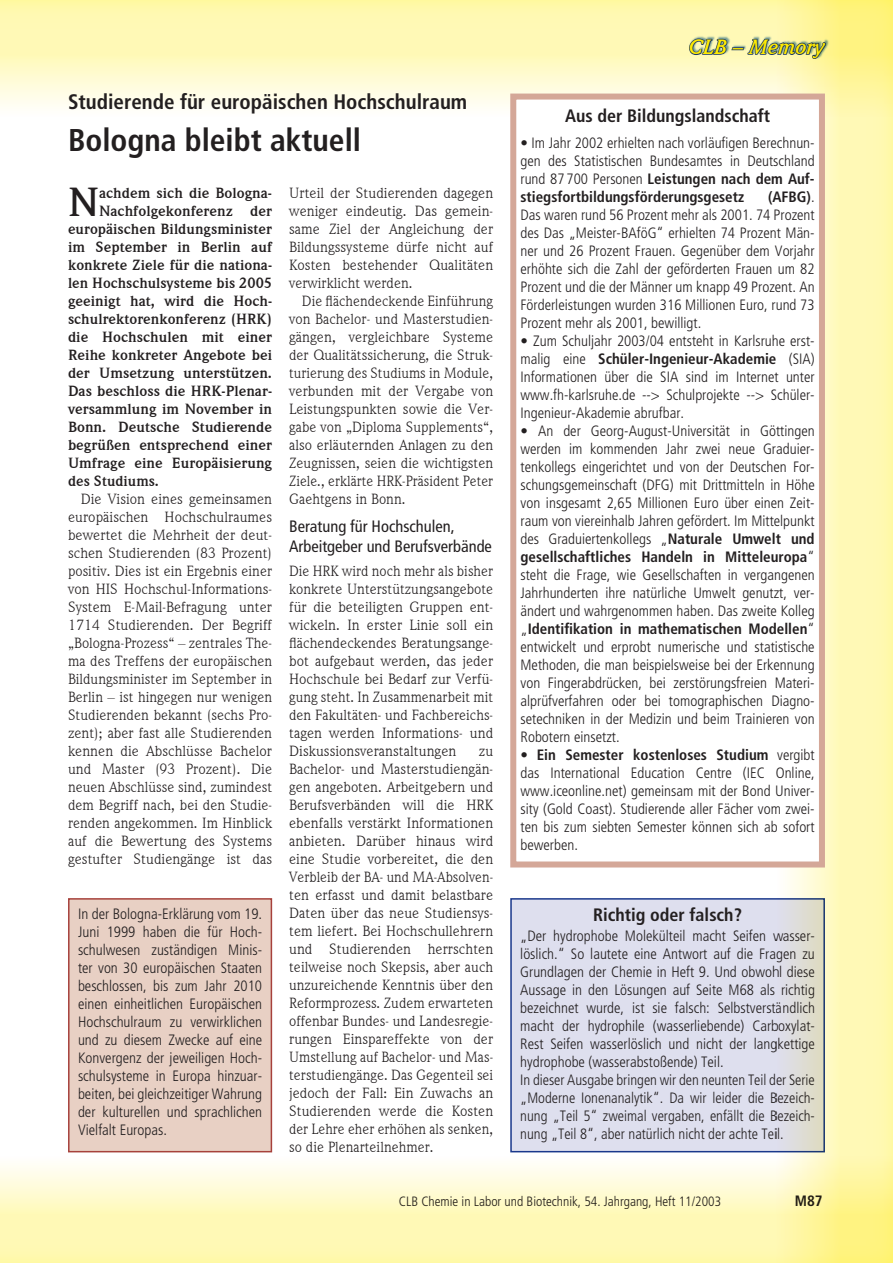
<style>
.page{position:relative;width:893px;height:1263px;background:#fff}
.page>*{position:absolute;margin:0;border:0;box-sizing:border-box;transform-origin:0 0}
.t1{font:700 41.25px "Weidemann IT Cby BT";color:#231f20}
.t2{font:700 condensed 31.5px "Frutiger";color:#231f20}
.t3{font:700 condensed 21px "Frutiger";color:#231f20}
.t4{font:italic 700 21px "Weidemann IT Cby BT";color:#fff101}
.t5{font:700 condensed 18px "Frutiger";color:#231f20}
.t6{font:condensed 16.5px/19.8px "Frutiger";color:#231f20}
.t7{font:300 condensed 15px/18px "Frutiger";color:#231f20;text-align:justify}
.t8{font:15px/18px "Weidemann IT Cby BT";color:#231f20;text-align:justify}
.t9{font:700 15px "Weidemann IT Cby BT";color:#231f20}
.t10{font:700 condensed 15px "Frutiger";color:#231f20}
.t11{font:300 condensed 13.5px "Frutiger";color:#231f20}
.s1{font-weight:700}
</style>
<div class="page">
<svg style="left:0;top:1165px;width:776px;height:98px;background:#fffac5"></svg>
<div style="left:511px;top:899px;width:313px;height:253px;background:#dedfee"></div>
<div style="left:510px;top:898px;width:315px;height:254px;border:2px solid #1a388c"></div>
<svg style="left:776px;top:117px;width:117px;height:1146px;background:#f8f3b7"></svg>
<svg style="left:0;top:0;width:893px;height:117px;background:#fcf7be"></svg>
<div style="left:513px;top:97px;width:309px;height:767px;background:#fff"></div>
<div style="left:510px;top:94px;width:315px;height:773px;border:6px solid #d4a798"></div>
<div style="left:69px;top:899px;width:202px;height:253px;background:#e8d0c4"></div>
<div style="left:68px;top:898px;width:204px;height:254px;border:2px solid #a6413b"></div>
<h3 class="t3" style="left:68px;top:90px;width:401px">Studierende für europäischen Hochschulraum</h3>
<h2 class="t2" style="left:68px;top:122px;width:295px">Bologna bleibt aktuell</h2>
<h1 class="t1" style="left:68px;top:176px;width:32px">N</h1>
<p class="t9" style="left:99px;top:184px;width:175px">achdem sich die Bologna-</p>
<p class="t9" style="left:99px;top:202px;width:175px">Nachfolgekonferenz der</p>
<p class="t9" style="left:68px;top:220px;width:206px">europäischen Bildungsminister</p>
<p class="t9" style="left:68px;top:238px;width:206px">im September in Berlin auf</p>
<p class="t9" style="left:68px;top:256px;width:206px">konkrete Ziele für die nationa-</p>
<p class="t9" style="left:68px;top:274px;width:206px">len Hochschulsysteme bis 2005</p>
<p class="t9" style="left:68px;top:292px;width:206px">geeinigt hat, wird die Hoch-</p>
<p class="t9" style="left:68px;top:310px;width:206px">schulrektorenkonferenz (HRK)</p>
<p class="t9" style="left:68px;top:328px;width:206px">die Hochschulen mit einer</p>
<p class="t9" style="left:68px;top:346px;width:206px">Reihe konkreter Angebote bei</p>
<p class="t9" style="left:68px;top:364px;width:206px">der Umsetzung unterstützen.</p>
<p class="t9" style="left:68px;top:382px;width:206px">Das beschloss die HRK-Plenar-</p>
<p class="t9" style="left:68px;top:400px;width:206px">versammlung im November in</p>
<p class="t9" style="left:68px;top:418px;width:206px">Bonn. Deutsche Studierende</p>
<p class="t9" style="left:68px;top:436px;width:206px">begrüßen entsprechend einer</p>
<p class="t9" style="left:68px;top:454px;width:206px">Umfrage eine Europäisierung</p>
<p class="t9" style="left:68px;top:472px;width:93px">des Studiums.</p>
<p class="t8" style="left:68px;top:490px;width:206px;text-indent:13px">Die Vision eines gemeinsamen europäischen Hochschulraumes bewertet die Mehrheit der deut&shy;schen Studierenden (83 Prozent) positiv. Dies ist ein Ergebnis einer von HIS Hochschul-Informations-System E-Mail-Befragung unter 1714 Studierenden. Der Begriff „Bologna-Prozess“ – zentrales The&shy;ma des Treffens der europäischen Bildungsminister im September in Berlin – ist hingegen nur wenigen Studierenden bekannt (sechs Pro&shy;zent); aber fast alle Studierenden kennen die Abschlüsse Bachelor und Master (93 Prozent). Die neuen Abschlüsse sind, zumindest dem Begriff nach, bei den Studie&shy;renden angekommen. Im Hinblick auf die Bewertung des Systems gestufter Studiengänge ist das</p>
<p class="t7" style="left:78px;top:905px;width:186px">In der Bologna-Erklärung vom 19.<br>Juni 1999 haben die für Hoch&shy;schulwesen zuständigen Minis&shy;ter von 30 europäischen Staaten beschlossen, bis zum Jahr 2010 einen einheitlichen Europäischen Hochschulraum zu verwirklichen und zu diesem Zwecke auf eine Konvergenz der jeweiligen Hoch&shy;schulsysteme in Europa hinzuar&shy;beiten, bei gleichzeitiger Wahrung der kulturellen und sprachlichen Vielfalt Europas.</p>
<p class="t8" style="left:289px;top:184px;width:206px">Urteil der Studierenden dagegen weniger eindeutig. Das gemein&shy;same Ziel der Angleichung der Bildungssysteme dürfe nicht auf Kosten bestehender Qualitäten verwirklicht werden.</p>
<p class="t8" style="left:289px;top:292px;width:206px;text-indent:13px">Die flächendeckende Einführung von Bachelor- und Masterstudien&shy;gängen, vergleichbare Systeme der Qualitätssicherung, die Struk&shy;turierung des Studiums in Module, verbunden mit der Vergabe von Leistungspunkten sowie die Ver&shy;gabe von „Diploma Supplements“, also erläuternden Anlagen zu den Zeugnissen, seien die wichtigsten Ziele., erklärte HRK-Präsident Peter Gaehtgens in Bonn.</p>
<p class="t6" style="left:289px;top:517px;width:204px">Beratung für Hochschulen,<br>Arbeitgeber und Berufsverbände</p>
<p class="t8" style="left:289px;top:562px;width:206px">Die HRK wird noch mehr als bisher konkrete Unterstützungsangebote für die beteiligten Gruppen ent&shy;wickeln. In erster Linie soll ein flächendeckendes Beratungsange&shy;bot aufgebaut werden, das jeder Hochschule bei Bedarf zur Verfü&shy;gung steht. In Zusammenarbeit mit den Fakultäten- und Fachbereichs&shy;tagen werden Informations- und Diskussionsveranstaltungen</p>
<p class="t8" style="left:289px;top:742px;width:206px;text-indent:190px">zu Bachelor- und Masterstudiengän&shy;gen angeboten. Arbeitgebern und Berufsverbänden will die HRK ebenfalls verstärkt Informationen anbieten. Darüber hinaus wird eine Studie vorbereitet, die den Verbleib der BA- und MA-Absolven&shy;ten erfasst und damit belastbare Daten über das neue Studiensys&shy;tem liefert. Bei Hochschullehrern und Studierenden herrschten teilweise noch Skepsis, aber auch unzureichende Kenntnis über den Reformprozess. Zudem erwarteten offenbar Bundes- und Landesregie&shy;rungen Einspareffekte von der Umstellung auf Bachelor- und Mas&shy;terstudiengänge. Das Gegenteil sei jedoch der Fall: Ein Zuwachs an Studierenden werde die Kosten der Lehre eher erhöhen als senken, so die Plenarteilnehmer.</p>
<h3 class="t4" style="left:689px;top:34px;width:137px">CLB – Memory</h3>
<p class="t5" style="left:565px;top:105px;width:207px">Aus der Bildungslandschaft</p>
<p class="t7" style="left:520px;top:134px;width:296px">• Im Jahr 2002 erhielten nach vorläufigen Berechnun&shy;gen des Statistischen Bundesamtes in Deutschland rund 87 700 Personen <span class="s1">Leistungen nach dem Auf&shy;stiegsfortbildungsförderungsgesetz</span></p>
<p class="t7" style="left:520px;top:188px;width:296px;text-indent:247px"><span class="s1">(AFBG)</span>.<br>Das waren rund 56 Prozent mehr als 2001. 74 Prozent des Das „Meister-BAföG“ erhielten 74 Prozent Män&shy;ner und 26 Prozent Frauen. Gegenüber dem Vorjahr erhöhte sich die Zahl der geförderten Frauen um 82<br>Prozent und die der Männer um knapp 49 Prozent. An Förderleistungen wurden 316 Millionen Euro, rund 73<br>Prozent mehr als 2001, bewilligt.</p>
<p class="t7" style="left:520px;top:332px;width:296px">• Zum Schuljahr 2003/04 entsteht in Karlsruhe erst&shy;malig eine <span class="s1">Schüler-Ingenieur-Akademie</span> (SIA)<br>Informationen über die SIA sind im Internet unter www.fh-karlsruhe.de --&gt; Schulprojekte --&gt; Schüler-Ingenieur-Akademie abrufbar.</p>
<p class="t7" style="left:520px;top:422px;width:296px">• An der Georg-August-Universität in Göttingen werden im kommenden Jahr zwei neue Graduier&shy;tenkollegs eingerichtet und von der Deutschen For&shy;schungsgemeinschaft (DFG) mit Drittmitteln in Höhe von insgesamt 2,65 Millionen Euro über einen Zeit&shy;raum von viereinhalb Jahren gefördert. Im Mittelpunkt des Graduiertenkollegs „<span class="s1">Naturale Umwelt und gesellschaftliches Handeln in Mitteleuropa</span>“ steht die Frage, wie Gesellschaften in vergangenen Jahrhunderten ihre natürliche Umwelt genutzt, ver&shy;ändert und wahrgenommen haben. Das zweite Kolleg „<span class="s1">Identifikation in mathematischen Modellen</span>“ entwickelt und erprobt numerische und statistische Methoden, die man beispielsweise bei der Erkennung von Fingerabdrücken, bei zerstörungsfreien Materi&shy;alprüfverfahren oder bei tomographischen Diagno&shy;setechniken in der Medizin und beim Trainieren von Robotern einsetzt.</p>
<p class="t7" style="left:520px;top:746px;width:296px">• <span class="s1">Ein Semester kostenloses Studium</span> vergibt das International Education Centre (IEC Online, www.iceonline.net) gemeinsam mit der Bond Univer&shy;sity (Gold Coast). Studierende aller Fächer vom zwei&shy;ten bis zum siebten Semester können sich ab sofort bewerben.</p>
<p class="t5" style="left:593px;top:904px;width:150px">Richtig oder falsch?</p>
<p class="t7" style="left:520px;top:927px;width:296px;text-align:left">„Der hydrophobe Molekülteil macht Seifen wasser&shy;löslich.“ So lautete eine Antwort auf die Fragen zu Grundlagen der Chemie in Heft 9. Und obwohl diese Aussage in den Lösungen auf Seite M68 als richtig bezeichnet wurde, ist sie falsch: Selbstverständlich macht der hydrophile (wasserliebende) Carboxylat-Rest Seifen wasserlöslich und nicht der langkettige hydrophobe (wasserabstoßende) Teil.<br>In dieser Ausgabe bringen wir den neunten Teil der Serie „Moderne Ionenanalytik“. Da wir leider die Bezeich&shy;nung „Teil 5“ zweimal vergaben, enfällt die Bezeich&shy;nung „Teil 8“, aber natürlich nicht der achte Teil.</p>
<p class="t11" style="left:399px;top:1194px;width:324px">CLB Chemie in Labor und Biotechnik, 54. Jahrgang, Heft 11/2003</p>
<p class="t10" style="left:795px;top:1192px;width:29px">M87</p>
</div>
